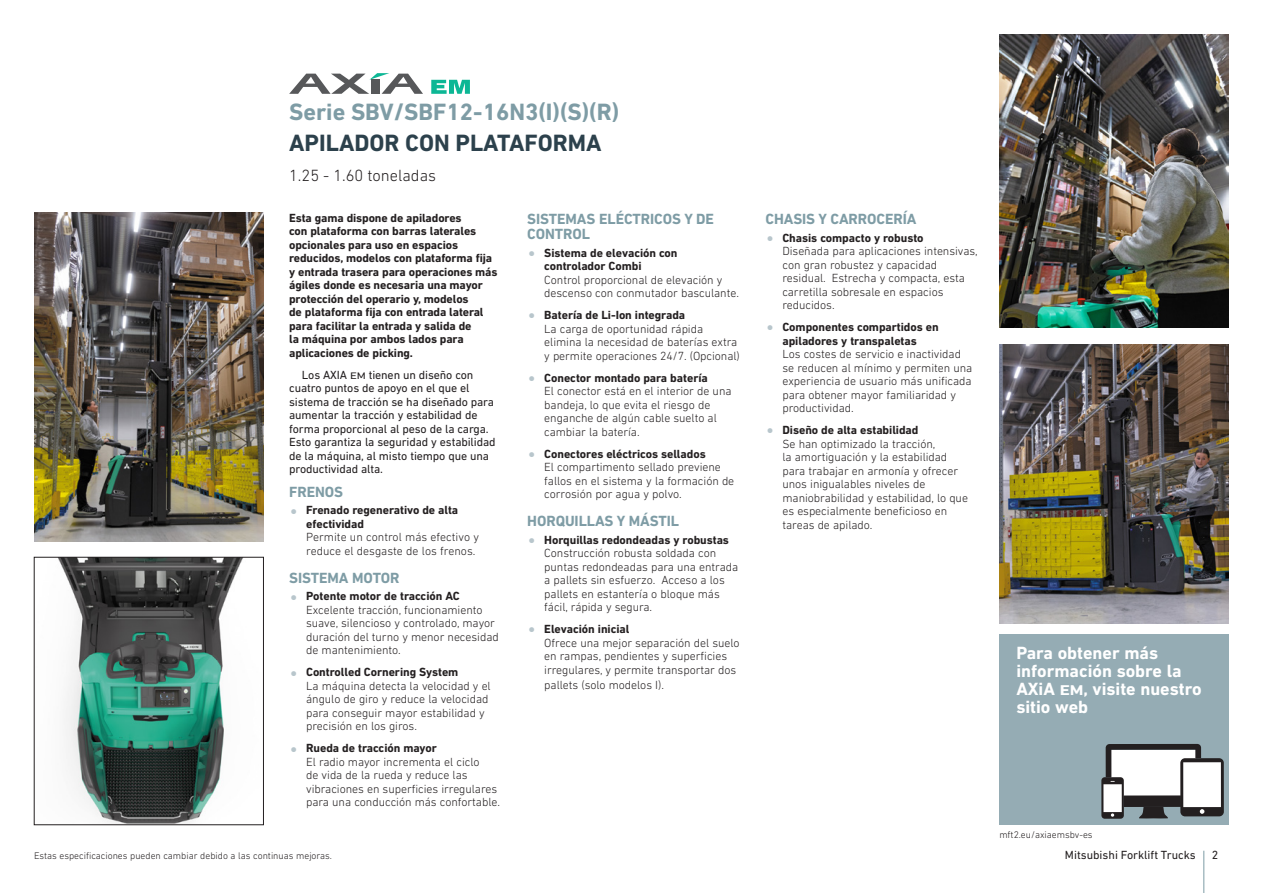
<style>
.page{position:relative;width:1263px;height:893px;background:#fff}
.page>*{position:absolute;margin:0;border:0;box-sizing:border-box;transform-origin:0 0}
.t1{font:700 24px "DIN Next LT Pro";color:#7e9ca5}
.t2{font:700 24px "DIN Next LT Pro";color:#2c414c}
.t3{font:700 18px/18px "DIN Next LT Pro";color:#fff}
.t4{font:300 16.5px "DIN Next LT Pro";color:#231f20}
.t5{font:700 15px/15px "DIN Next LT Pro";letter-spacing:-.005em;color:#7e9ca5}
.t6{font:300 12px/13.5px "DIN Next LT Pro";letter-spacing:-.005em;color:#231f20}
.t7{font:700 12px/13.5px "DIN Next LT Pro";letter-spacing:-.01em;color:#231f20}
.t8{font:12px/13.5px "DIN Next LT Pro";letter-spacing:-.01em;color:#231f20}
.t9{font:300 9.75px "DIN Next LT Pro";color:#231f20}
.s1{font-size:9.6px}
.s2{font-weight:300;font-stretch:condensed;font-size:24px;color:#b8c6cc}
.s3{font-stretch:condensed;font-size:24px;color:#b8c6cc}
.s4{font-weight:700}
.s5{font-size:14.4px}
</style>
<div class="page">
<div style="left:999px;top:634px;width:230px;height:191px;background:#95acb4"></div>
<div style="left:1111px;top:750px;width:84px;height:46px;background:#fff"></div>
<svg style="left:1139px;top:807px;width:29px;height:12px"></svg>
<div style="left:1101px;top:777px;width:23px;height:42px;background:#231f20;border-radius:3px"></div>
<svg style="left:1111px;top:813px;width:3px;height:4px"></svg>
<div style="left:1103px;top:784px;width:19px;height:28px;background:#fff"></div>
<div style="left:1180px;top:758px;width:44px;height:58px;background:#231f20;border-radius:5px"></div>
<svg style="left:1200px;top:809px;width:4px;height:5px"></svg>
<div style="left:1183px;top:762px;width:38px;height:45px;background:#fff"></div>
<svg style="left:1106px;top:744px;width:95px;height:38px"></svg>
<div style="left:1124px;top:795px;width:57px;height:12px;background:#231f20"></div>
<svg style="left:289px;top:73px;width:134px;height:21px"></svg>
<svg style="left:431px;top:80px;width:39px;height:14px"></svg>
<img style="left:999px;top:34px;width:230px;height:294px">
<img style="left:999px;top:345px;width:230px;height:278px">
<img style="left:58px;top:559px;width:185px;height:264px">
<div style="left:34px;top:557px;width:230px;height:268px;border:1px solid #231f20"></div>
<img style="left:34px;top:213px;width:230px;height:328px">
<hr style="left:1203px;top:851px;width:1px;height:42px;background:#7e9ca5">
<h1 class="t1" style="left:289px;top:98px;width:331px">Serie SBV/SBF12-16N3(I)(S)(R)</h1>
<h1 class="t2" style="left:289px;top:129px;width:314px">APILADOR CON PLATAFORMA</h1>
<h3 class="t4" style="left:289px;top:165px;width:148px">1.25 - 1.60 toneladas</h3>
<p class="t7" style="left:289px;top:211px;width:210px">Esta gama dispone de apiladores<br>con plataforma con barras laterales opcionales para uso en espacios reducidos, modelos con plataforma fija y entrada trasera para operaciones más ágiles donde es necesaria una mayor protección del operario y, modelos<br>de plataforma fija con entrada lateral para facilitar la entrada y salida de<br>la máquina por ambos lados para aplicaciones de picking.</p>
<p class="t8" style="left:289px;top:368px;width:208px;text-indent:13px">Los AXIA <span class="s1">EM</span> tienen un diseño con cuatro puntos de apoyo en el que el sistema de tracción se ha diseñado para aumentar la tracción y estabilidad de forma proporcional al peso de la carga.<br>Esto garantiza la seguridad y estabilidad de la máquina, al misto tiempo que una productividad alta.</p>
<p class="t5" style="left:289px;top:484px;width:55px">FRENOS</p>
<p class="t7" style="left:306px;top:503px;width:154px;text-indent:-17px"><span class="s2">•</span> Frenado regenerativo de alta efectividad</p>
<p class="t6" style="left:306px;top:530px;width:174px">Permite un control más efectivo y reduce el desgaste de los frenos.</p>
<p class="t5" style="left:289px;top:570px;width:112px">SISTEMA MOTOR</p>
<p class="t6" style="left:306px;top:589px;width:194px;text-indent:-17px"><span class="s3">•</span> <span class="s4">Potente motor de tracción AC<br></span>Excelente tracción, funcionamiento suave, silencioso y controlado, mayor duración del turno y menor necesidad de mantenimiento.</p>
<p class="t6" style="left:306px;top:665px;width:186px;text-indent:-17px"><span class="s3">•</span> <span class="s4">Controlled Cornering System<br></span>La máquina detecta la velocidad y el ángulo de giro y reduce la velocidad para conseguir mayor estabilidad y precisión en los giros.</p>
<p class="t6" style="left:306px;top:741px;width:195px;text-indent:-17px"><span class="s3">•</span> <span class="s4">Rueda de tracción mayor<br></span>El radio mayor incrementa el ciclo<br>de vida de la rueda y reduce las vibraciones en superficies irregulares para una conducción más confortable.</p>
<p class="t9" style="left:34px;top:850px;width:300px">Estas especificaciones pueden cambiar debido a las continuas mejoras.</p>
<p class="t5" style="left:527px;top:211px;width:188px">SISTEMAS ELÉCTRICOS Y DE<br>CONTROL</p>
<p class="t7" style="left:544px;top:246px;width:135px;text-indent:-17px"><span class="s2">•</span> Sistema de elevación con controlador Combi</p>
<p class="t6" style="left:544px;top:273px;width:196px">Control proporcional de elevación y descenso con conmutador basculante.</p>
<p class="t6" style="left:544px;top:308px;width:197px;text-indent:-17px"><span class="s3">•</span> <span class="s4">Batería de Li-Ion integrada<br></span>La carga de oportunidad rápida elimina la necesidad de baterías extra y permite operaciones 24/7. (Opcional)</p>
<p class="t6" style="left:544px;top:371px;width:189px;text-indent:-17px"><span class="s3">•</span> <span class="s4">Conector montado para batería<br></span>El conector está en el interior de una bandeja, lo que evita el riesgo de enganche de algún cable suelto al cambiar la batería.</p>
<p class="t6" style="left:544px;top:447px;width:192px;text-indent:-17px"><span class="s3">•</span> <span class="s4">Conectores eléctricos sellados<br></span>El compartimento sellado previene fallos en el sistema y la formación de corrosión por agua y polvo.</p>
<p class="t5" style="left:527px;top:513px;width:153px">HORQUILLAS Y MÁSTIL</p>
<p class="t6" style="left:544px;top:533px;width:195px;text-indent:-17px"><span class="s3">•</span> <span class="s4">Horquillas redondeadas y robustas </span>Construcción robusta soldada con puntas redondeadas para una entrada a pallets sin esfuerzo. Acceso a los pallets en estantería o bloque más fácil, rápida y segura.</p>
<p class="t6" style="left:544px;top:622px;width:197px;text-indent:-17px"><span class="s3">•</span> <span class="s4">Elevación inicial<br></span>Ofrece una mejor separación del suelo en rampas, pendientes y superficies irregulares, y permite transportar dos</p>
<p class="t6" style="left:544px;top:678px;width:121px">pallets (solo modelos I).</p>
<p class="t5" style="left:765px;top:211px;width:152px">CHASIS Y CARROCERÍA</p>
<p class="t6" style="left:782px;top:231px;width:197px;text-indent:-17px"><span class="s3">•</span> <span class="s4">Chasis compacto y robusto<br></span>Diseñada para aplicaciones intensivas, con gran robustez y capacidad residual. Estrecha y compacta, esta carretilla sobresale en espacios reducidos.</p>
<p class="t7" style="left:765px;top:320px;width:175px;text-align:center"><span class="s2">•</span> Componentes compartidos en apiladores y transpaletas</p>
<p class="t6" style="left:782px;top:347px;width:191px">Los costes de servicio e inactividad se reducen al mínimo y permiten una experiencia de usuario más unificada para obtener mayor familiaridad y productividad.</p>
<p class="t6" style="left:782px;top:423px;width:187px;text-indent:-17px"><span class="s3">•</span> <span class="s4">Diseño de alta estabilidad<br></span>Se han optimizado la tracción,<br>la amortiguación y la estabilidad para trabajar en armonía y ofrecer unos inigualables niveles de maniobrabilidad y estabilidad, lo que es especialmente beneficioso en tareas de apilado.</p>
<h2 class="t3" style="left:1016px;top:644px;width:187px">Para obtener más información sobre la<br>AXiA <span class="s5">EM</span>, visite nuestro sitio web</h2>
<p class="t9" style="left:999px;top:829px;width:95px">mft2.eu/axiaemsbv-es</p>
<p class="t8" style="left:1065px;top:848px;width:132px">Mitsubishi Forklift Trucks</p>
<p class="t8" style="left:1212px;top:848px;width:8px">2</p>
</div>
